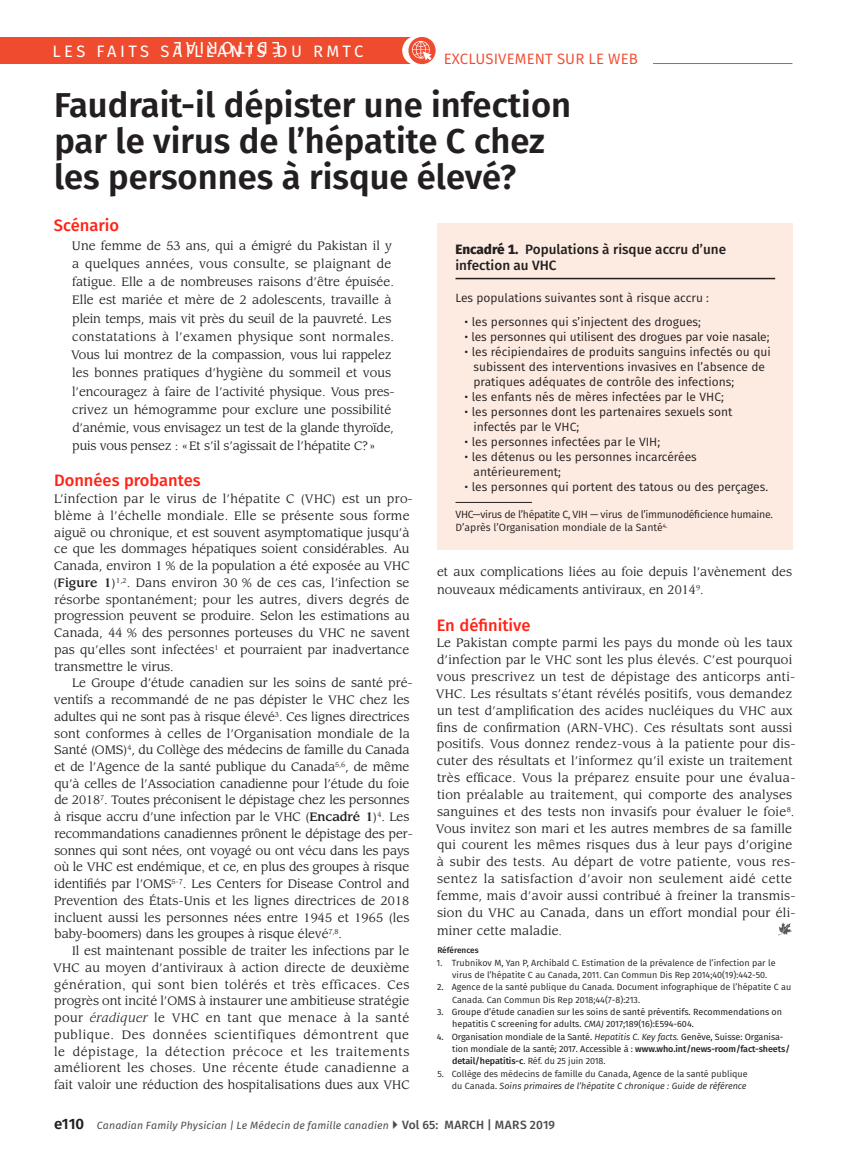
<style>
.page{position:relative;width:851px;height:1161px;background:#fff}
.page>*{position:absolute;margin:0;border:0;box-sizing:border-box;transform-origin:0 0}
.t1{font:600 34.5px/36px "Fira Sans";color:#231f20}
.t2{font:17.1px "Fira Sans";letter-spacing:.2em;color:#fff}
.Level3Head{font:500 16.5px "Fira Sans";color:#ff2316}
.t3{font:16.5px "Fira Sans";letter-spacing:.21em;color:#fff}
.t4{font:15px "Fira Sans";letter-spacing:.01em;color:#ef4b2e}
.BoxTitle{font:500 13.5px/16.5px "Fira Sans";color:#231f20}
.Paragraph{font:12px/16.8px "Leawood Std";letter-spacing:.015em;color:#231f20}
.ParagraphIndent{font:12px/16.8px "Leawood Std";letter-spacing:-.01em;color:#231f20}
.TableBullet{font:12px/15px "Fira Sans";color:#231f20}
.InfoBOX{font:12px "Fira Sans";color:#231f20}
.t5{font:italic 10.5px "Fira Sans";letter-spacing:.015em;color:#4b4c4d}
.TableNote{font:10.5px "Fira Sans";letter-spacing:-.03em;color:#231f20}
.TableNote-2{font:10.5px "Fira Sans";color:#231f20}
.Reference{font:9px/12.3px "Fira Sans";color:#231f20}
.Reference-2{font:9px/12.3px "Fira Sans";letter-spacing:-.01em;color:#231f20}
.SmallHead{font:500 8.25px "Fira Sans";color:#231f20}
.s1{font-weight:500}
.s2{font-family:"Times New Roman"}
.s3{font-style:italic}
.s4{font-weight:800}
.s5{font-style:inherit}
.s6{font-weight:600;font-style:normal;font-size:15px;color:#231f20}
.s7{font-weight:500;font-style:normal;font-size:12px}
</style>
<div class="page">
<div style="left:0;top:37px;width:412px;height:27px;background:#ef4b2e"></div>
<hr style="left:644px;top:63px;width:148px;height:1px;background:#ef4b2e">
<svg style="left:778px;top:922px;width:14px;height:13px"></svg>
<div style="left:402px;top:36px;width:29px;height:29px;background:#fff;border-radius:50%"></div>
<div style="left:443px;top:50px;width:209px;height:22px;background:#fff"></div>
<div style="left:408px;top:37px;width:27px;height:27px;background:#ef4b2e;border-radius:50%"></div>
<svg style="left:412px;top:41px;width:19px;height:20px"></svg>
<div style="left:437px;top:223px;width:356px;height:326px;background:#fdebe1"></div>
<hr style="left:455px;top:278px;width:320px;height:1px;background:#231f20">
<hr style="left:455px;top:502px;width:77px;height:1px;background:#231f20">
<p class="t2" style="left:281px;top:61px;width:108px;rotate:-180deg">ÉDITORIAL</p>
<p class="t3" style="left:53px;top:39px;width:312px">LES FAITS SAILLANTS DU RMTC</p>
<p class="t4" style="left:443px;top:47px;width:196px">EXCLUSIVEMENT SUR LE WEB</p>
<h1 class="t1" style="left:54px;top:85px;width:518px">Faudrait-il dépister une infection par le virus de l’hépatite C chez les personnes à risque élevé?</h1>
<p class="Level3Head" style="left:54px;top:212px;width:67px">Scénario</p>
<p class="Paragraph" style="left:71px;top:236px;width:325px;line-height:18.3px">Une femme de 53 ans, qui a émigré du Pakistan il y a quelques années, vous consulte, se plaignant de fatigue. Elle a de nombreuses raisons d’être épuisée.<br>Elle est mariée et mère de 2 adolescents, travaille à plein temps, mais vit près du seuil de la pauvreté. Les constatations à l’examen physique sont normales.<br>Vous lui montrez de la compassion, vous lui rappelez les bonnes pratiques d’hygiène du sommeil et vous l’encouragez à faire de l’activité physique. Vous pres&shy;crivez un hémogramme pour exclure une possibilité d’anémie, vous envisagez un test de la glande thyroïde, puis vous pensez : «Et s’il s’agissait de l’hépatite C?»</p>
<p class="Level3Head" style="left:54px;top:467px;width:148px">Données probantes</p>
<p class="Paragraph" style="left:53px;top:491px;width:361px">L’infection par le virus de l’hépatite C (VHC) est un pro&shy;blème à l’échelle mondiale. Elle se présente sous forme aiguë ou chronique, et est souvent asymptomatique jusqu’à ce que les dommages hépatiques soient considérables. Au Canada, environ 1 % de la population a été exposée au VHC (<span class="s1">Figure 1</span>)<sup>1,2</sup>. Dans environ 30 % de ces cas, l’infection se résorbe spontanément; pour les autres, divers degrés de progression peuvent se produire. Selon les estimations au Canada, 44 % des personnes porteuses du VHC ne savent pas qu’elles sont infectées<sup>1</sup> et pourraient par inadvertance transmettre le virus.</p>
<p class="ParagraphIndent" style="left:54px;top:675px;width:360px;text-indent:18px">Le Groupe d’étude canadien sur les soins de santé pré&shy;ventifs a recommandé de ne pas dépister le VHC chez les adultes qui ne sont pas à risque élevé<sup>3</sup>. Ces lignes directrices sont conformes à celles de l’Organisation mondiale de la Santé (OMS)<sup>4</sup>, du Collège des médecins de famille du Canada et de l’Agence de la santé publique du Canada<sup>5,6</sup>, de même qu’à celles de l’Association canadienne pour l’étude du foie de 2018<sup>7</sup>. Toutes préconisent le dépistage chez les personnes à risque accru d’une infection par le VHC (<span class="s1">Encadré 1</span>)<sup>4</sup>. Les recommandations canadiennes prônent le dépistage des per&shy;sonnes qui sont nées, ont voyagé ou ont vécu dans les pays où le VHC est endémique<span class="s2">,</span> et ce, en plus des groupes à risque identifiés par l’OMS<sup>5-7</sup>. Les Centers for Disease Control and Prevention des États-Unis et les lignes directrices de 2018 incluent aussi les personnes nées entre 1945 et 1965 (les baby-boomers) dans les groupes à risque élevé<sup>7,8</sup>.</p>
<p class="ParagraphIndent" style="left:53px;top:943px;width:358px;text-align:justify;text-indent:19px">Il est maintenant possible de traiter les infections par le VHC au moyen d’antiviraux à action directe de deuxième génération<span class="s2">,</span> qui sont bien tolérés et très efficaces. Ces progrès ont incité l’OMS à instaurer une ambitieuse stratégie pour <span class="s3">éradiquer</span> le VHC en tant que menace à la santé publique. Des données scientifiques démontrent que le dépistage, la détection précoce et les traitements améliorent les choses. Une récente étude canadienne a fait valoir une réduction des hospitalisations dues aux VHC</p>
<p class="BoxTitle" style="left:455px;top:240px;width:272px"><span class="s4">Encadré 1.</span> Populations à risque accru d’une infection au VHC</p>
<p class="InfoBOX" style="left:455px;top:289px;width:255px">Les populations suivantes sont à risque accru :</p>
<p class="TableBullet" style="left:464px;top:314px;width:238px">• les personnes qui s’injectent des drogues;</p>
<p class="TableBullet" style="left:464px;top:329px;width:306px">• les personnes qui utilisent des drogues par voie nasale;</p>
<p class="TableBullet" style="left:473px;top:344px;width:299px;text-indent:-9px">• les récipiendaires de produits sanguins infectés ou qui subissent des interventions invasives en l’absence de pratiques adéquates de contrôle des infections;</p>
<p class="TableBullet" style="left:464px;top:389px;width:261px">• les enfants nés de mères infectées par le VHC;</p>
<p class="TableBullet" style="left:473px;top:404px;width:260px;text-indent:-9px">• les personnes dont les partenaires sexuels sont infectés par le VHC;</p>
<p class="TableBullet" style="left:464px;top:434px;width:197px">• les personnes infectées par le VIH;</p>
<p class="TableBullet" style="left:473px;top:449px;width:225px;text-indent:-9px">• les détenus ou les personnes incarcérées antérieurement;</p>
<p class="TableBullet" style="left:464px;top:479px;width:305px">• les personnes qui portent des tatous ou des perçages.</p>
<p class="TableNote" style="left:455px;top:506px;width:319px">VHC—virus de l’hépatite C, VIH — virus de l’immunodéficience humaine.</p>
<p class="TableNote-2" style="left:455px;top:520px;width:214px">D’après l’Organisation mondiale de la Santé<sup>4.</sup></p>
<p class="ParagraphIndent" style="left:437px;top:563px;width:356px;line-height:18.3px">et aux complications liées au foie depuis l’avènement des nouveaux médicaments antiviraux<span class="s2">,</span> en 2014<sup>9</sup>.</p>
<p class="Level3Head" style="left:436px;top:612px;width:95px">En définitive</p>
<p class="Paragraph" style="left:436px;top:635px;width:361px">Le Pakistan compte parmi les pays du monde où les taux d’infection par le VHC sont les plus élevés. C’est pourquoi vous prescrivez un test de dépistage des anticorps anti-VHC. Les résultats s’étant révélés positifs, vous demandez un test d’amplification des acides nucléiques du VHC aux fins de confirmation (ARN-VHC). Ces résultats sont aussi positifs. Vous donnez rendez-vous à la patiente pour dis&shy;cuter des résultats et l’informez qu’il existe un traitement très efficace. Vous la préparez ensuite pour une évalua&shy;tion préalable au traitement<span class="s2">,</span> qui comporte des analyses sanguines et des tests non invasifs pour évaluer le foie<sup>8</sup>.<br>Vous invitez son mari et les autres membres de sa famille qui courent les mêmes risques dus à leur pays d’origine à subir des tests. Au départ de votre patiente, vous res&shy;sentez la satisfaction d’avoir non seulement aidé cette femme, mais d’avoir aussi contribué à freiner la transmis&shy;sion du VHC au Canada, dans un effort mondial pour éli-</p>
<p class="Paragraph" style="left:437px;top:923px;width:126px">miner cette maladie<span class="s2">.</span></p>
<p class="SmallHead" style="left:437px;top:944px;width:43px">Références</p>
<p class="Reference" style="left:452px;top:956px;width:325px;text-indent:-16px">1. Trubnikov M, Yan P, Archibald C. Estimation de la prévalence de l’infection par le virus de l’hépatite C au Canada, 2011. Can Commun Dis Rep 2014;40(19):442-50.</p>
<p class="Reference" style="left:452px;top:981px;width:341px;text-indent:-15px"><span class="s5">2.</span> Agence de la santé publique du Canada. Document infographique de l’hépatite C au<br>Canada. Can Commun Dis Rep 2018;44(7-8):213.</p>
<p class="Reference-2" style="left:452px;top:1006px;width:331px;text-indent:-15px">3. Groupe d’étude canadien sur les soins de santé préventifs. Recommendations on hepatitis C screening for adults. <span class="s3">CMAJ</span> 2017;189(16):E594-604.</p>
<p class="Reference-2" style="left:452px;top:1030px;width:339px;text-indent:-15px">4. Organisation mondiale de la Santé. <span class="s3">Hepatitis C. Key facts.</span> Genève, Suisse: Organisa&shy;tion mondiale de la santé; 2017. Accessible à : <span class="s1">www.who.int/news-room/fact-sheets/ detail/hepatitis-c</span><span class="s5">. Réf. du 25 juin 2018.</span></p>
<p class="Reference" style="left:437px;top:1067px;width:312px;text-align:right">5. Collège des médecins de famille du Canada, Agence de la santé publique du Canada. <span class="s3">Soins primaires de l’hépatite C chronique : Guide de référence</span></p>
<p class="t5" style="left:54px;top:1117px;width:502px"><span class="s6">e110</span> Canadian Family Physician | Le Médecin de famille canadien <span class="s7">Vol 65: MARCH | MARS 2019</span></p>
</div>
